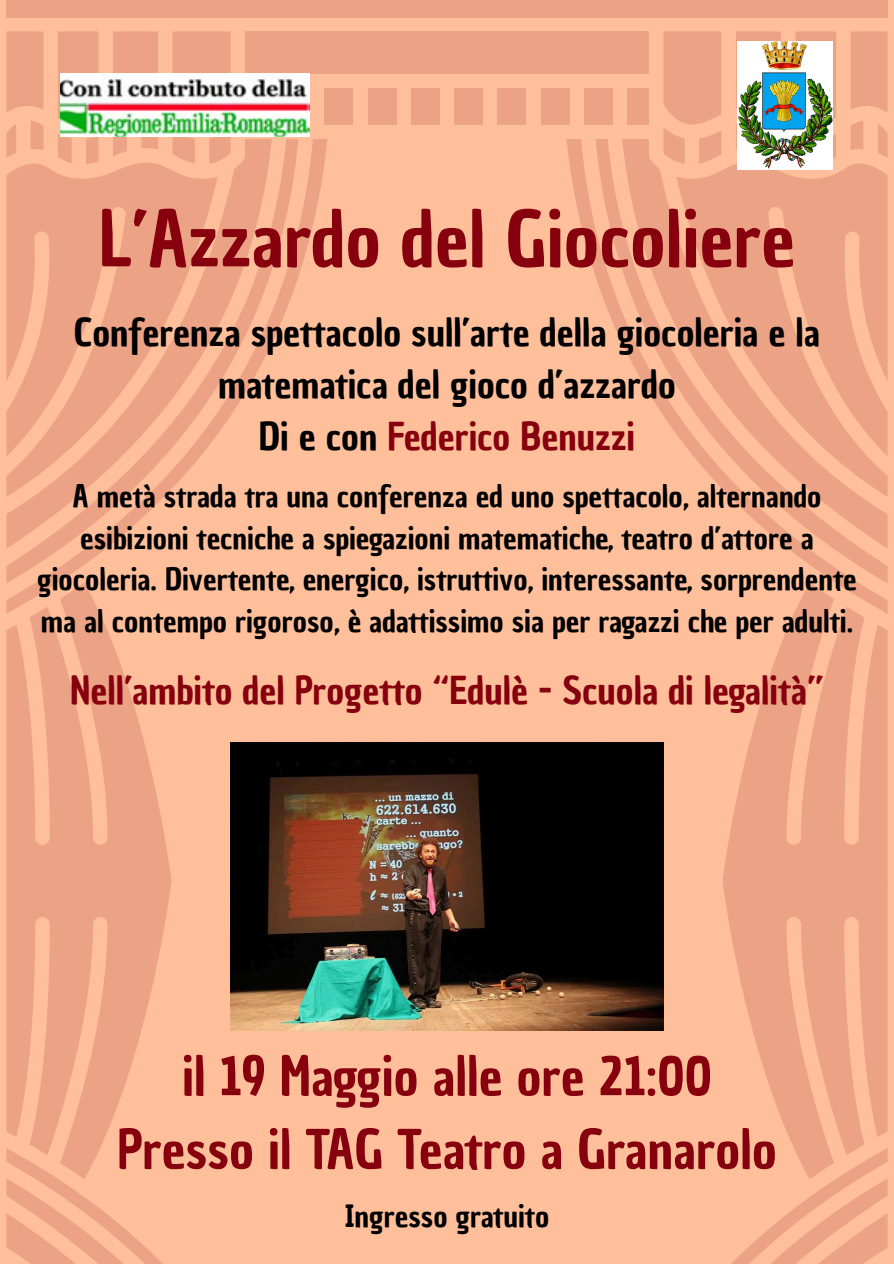
<style>
.page{position:relative;width:894px;height:1264px;background:#fff}
.page>*{position:absolute;margin:0;border:0;box-sizing:border-box;transform-origin:0 0}
.t1{font:75px "Chau Philomene One";color:#86000d}
.t2{font:52.5px/73.2px "Chau Philomene One";color:#86000d;text-align:center}
.t3{font:37.5px/51.8px "Chau Philomene One";color:#000;text-align:center}
.t4{font:37.5px "Chau Philomene One";color:#86000d}
.t5{font:30px/41.7px "Chau Philomene One";color:#000;text-align:center}
.s1{color:#86000d}
</style>
<div class="page">
<div style="left:0;top:0;width:893px;height:1263px;background:#ffbf9b"></div>
<div style="left:245px;top:31px;width:403px;height:43px;background:#eca285"></div>
<div style="left:627px;top:88px;width:21px;height:37px;background:#eca285"></div>
<div style="left:584px;top:88px;width:29px;height:37px;background:#eca285"></div>
<svg style="left:309px;top:88px;width:1px;height:37px"></svg>
<svg style="left:6px;top:613px;width:165px;height:267px;fill:#eca285"></svg>
<svg style="left:6px;top:139px;width:321px;height:474px"></svg>
<svg style="left:6px;top:139px;width:292px;height:444px"></svg>
<div style="left:113px;top:31px;width:45px;height:43px;background:#eca285"></div>
<svg style="left:6px;top:162px;width:211px;height:335px;fill:#eca285"></svg>
<svg style="left:58px;top:31px;width:40px;height:94px;background:#eaa488"></svg>
<svg style="left:6px;top:124px;width:10px;height:34px"></svg>
<svg style="left:31px;top:121px;width:12px;height:29px"></svg>
<svg style="left:6px;top:31px;width:37px;height:82px;background:#eda486"></svg>
<svg style="left:172px;top:31px;width:58px;height:133px"></svg>
<svg style="left:141px;top:137px;width:17px;height:12px"></svg>
<svg style="left:113px;top:137px;width:14px;height:19px"></svg>
<div style="left:324px;top:88px;width:29px;height:37px;background:#eca285"></div>
<svg style="left:86px;top:137px;width:12px;height:27px"></svg>
<svg style="left:58px;top:134px;width:14px;height:29px"></svg>
<div style="left:454px;top:88px;width:29px;height:37px;background:#eca285"></div>
<svg style="left:795px;top:31px;width:40px;height:94px"></svg>
<svg style="left:832px;top:134px;width:3px;height:5px"></svg>
<svg style="left:736px;top:31px;width:44px;height:11px"></svg>
<svg style="left:850px;top:121px;width:13px;height:18px"></svg>
<div style="left:6px;top:0;width:880px;height:17px;background:#eca285"></div>
<svg style="left:850px;top:31px;width:36px;height:81px;background:#eda486"></svg>
<div style="left:367px;top:88px;width:29px;height:37px;background:#eca285"></div>
<svg style="left:878px;top:124px;width:8px;height:15px"></svg>
<svg style="left:722px;top:613px;width:164px;height:267px;fill:#eca285"></svg>
<div style="left:540px;top:88px;width:29px;height:37px;background:#eca285"></div>
<div style="left:411px;top:88px;width:28px;height:37px;background:#eca285"></div>
<div style="left:497px;top:88px;width:29px;height:37px;background:#eca285"></div>
<svg style="left:566px;top:139px;width:320px;height:474px"></svg>
<svg style="left:663px;top:31px;width:58px;height:108px"></svg>
<svg style="left:595px;top:139px;width:291px;height:444px;fill:#eca285"></svg>
<img style="left:61px;top:74px;width:248px;height:63px">
<img style="left:736px;top:42px;width:96px;height:127px">
<img style="left:231px;top:742px;width:432px;height:288px">
<svg style="left:6px;top:881px;width:165px;height:266px;fill:#eca285"></svg>
<svg style="left:6px;top:1147px;width:156px;height:116px"></svg>
<svg style="left:722px;top:881px;width:164px;height:266px;fill:#eca285"></svg>
<svg style="left:732px;top:1147px;width:154px;height:116px"></svg>
<h1 class="t1" style="left:99px;top:189px;width:697px">L’Azzardo del Giocoliere</h1>
<p class="t3" style="left:74px;top:307px;width:747px">Conferenza spettacolo sull’arte della giocoleria e la matematica del gioco d’azzardo<br>Di e con <span class="s1">Federico Benuzzi</span></p>
<p class="t5" style="left:37px;top:476px;width:820px">A metà strada tra una conferenza ed uno spettacolo, alternando esibizioni tecniche a spiegazioni matematiche, teatro d’attore a giocoleria. Divertente, energico, istruttivo, interessante, sorprendente ma al contempo rigoroso, è adattissimo sia per ragazzi che per adulti.</p>
<p class="t4" style="left:70px;top:665px;width:755px">Nell’ambito del Progetto “Edulè - Scuola di legalità”</p>
<h2 class="t2" style="left:117px;top:1040px;width:661px">il 19 Maggio alle ore 21:00<br>Presso il TAG Teatro a Granarolo</h2>
<p class="t5" style="left:344px;top:1195px;width:206px">Ingresso gratuito</p>
</div>
